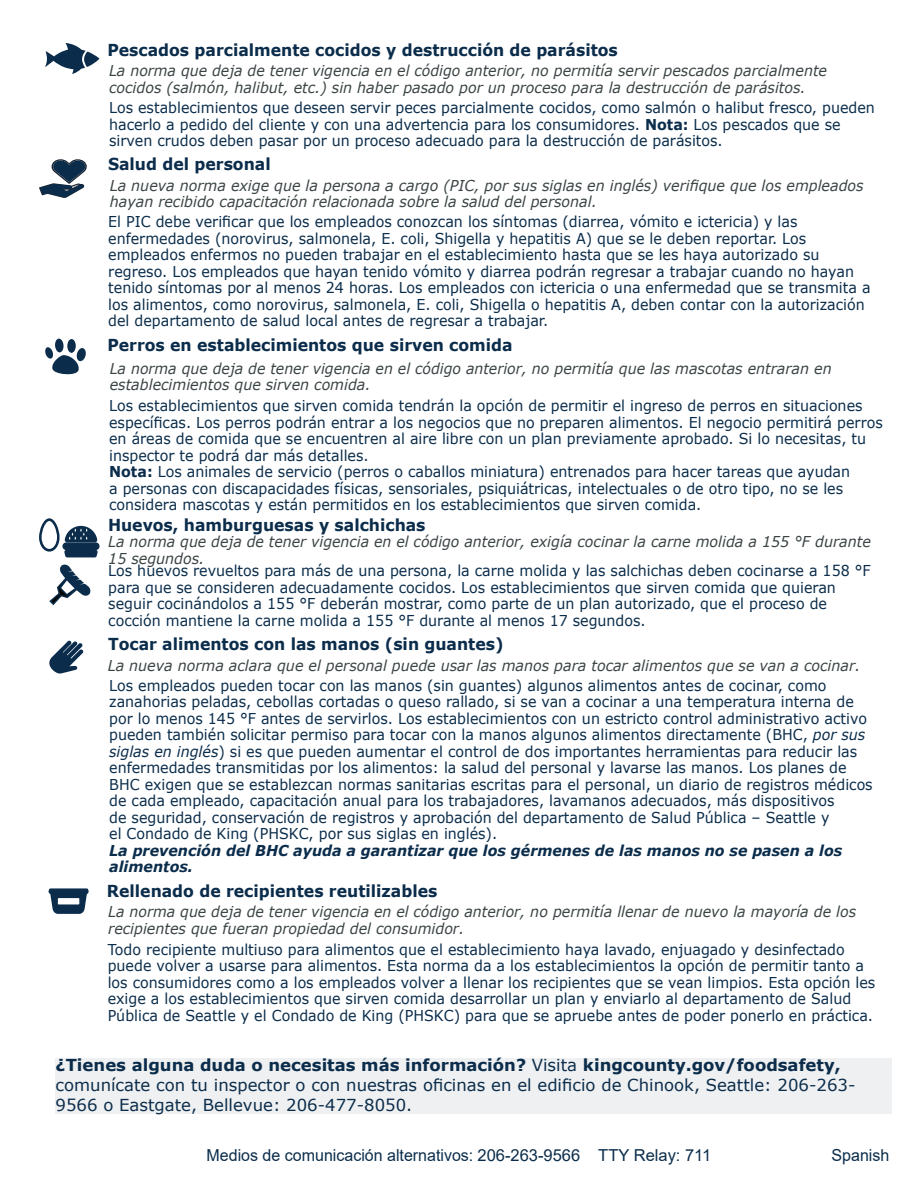
<style>
.page{position:relative;width:918px;height:1188px;background:#fff}
.page>*{position:absolute;margin:0;border:0;box-sizing:border-box;transform-origin:0 0}
.t1{font:700 16.5px "Verdana";color:#0b2d4b;scale:.95 1}
.t2{font:16.5px/19.8px "Verdana";color:#0b2d4b}
.LHWMP_text{font:16.5px "Arial";color:#0b2d4b}
.t3{font:15px/16.5px "Verdana";color:#0b2d4b;scale:.95 1}
.t4{font:italic 15px/16.5px "Verdana";color:#3b4445;scale:.94 1}
.t5{font:italic 15px/16.5px "Verdana";color:#3b4445;scale:.95 1}
.t6{font:italic 700 15px/16.5px "Verdana";color:#0b2d4b;scale:.95 1}
.s1{font-weight:700}
.s2{font-style:italic}
</style>
<div class="page">
<svg style="left:45px;top:43px;width:54px;height:31px"></svg>
<svg style="left:39px;top:159px;width:48px;height:39px"></svg>
<div style="left:67px;top:339px;width:9px;height:14px;background:#0b2d4b;border-radius:50%"></div>
<svg style="left:45px;top:347px;width:41px;height:28px"></svg>
<svg style="left:55px;top:338px;width:9px;height:15px"></svg>
<div style="left:62px;top:542px;width:38px;height:8px;border:2px solid #0b2d4b;border-radius:3px"></div>
<svg style="left:39px;top:518px;width:60px;height:40px"></svg>
<svg style="left:49px;top:564px;width:42px;height:42px"></svg>
<svg style="left:49px;top:640px;width:34px;height:34px"></svg>
<svg style="left:48px;top:888px;width:41px;height:26px"></svg>
<div style="left:56px;top:1058px;width:836px;height:56px;background:#eff0f1"></div>
<p class="t1" style="left:107px;top:38px;width:539px">Pescados parcialmente cocidos y destrucción de parásitos</p>
<p class="t4" style="left:109px;top:62px;width:765px">La norma que deja de tener vigencia en el código anterior, no permitía servir pescados parcialmente cocidos (salmón, halibut, etc.) sin haber pasado por un proceso para la destrucción de parásitos.</p>
<p class="t3" style="left:109px;top:99px;width:808px">Los establecimientos que deseen servir peces parcialmente cocidos, como salmón o halibut fresco, pueden hacerlo a pedido del cliente y con una advertencia para los consumidores. <span class="s1">Nota:</span> Los pescados que se sirven crudos deben pasar por un proceso adecuado para la destrucción de parásitos.</p>
<p class="t1" style="left:108px;top:152px;width:173px">Salud del personal</p>
<p class="t5" style="left:110px;top:177px;width:795px">La nueva norma exige que la persona a cargo (PIC, por sus siglas en inglés) verifique que los empleados hayan recibido capacitación relacionada sobre la salud del personal.</p>
<p class="t3" style="left:108px;top:214px;width:804px">El PIC debe verificar que los empleados conozcan los síntomas (diarrea, vómito e ictericia) y las enfermedades (norovirus, salmonela, E. coli, Shigella y hepatitis A) que se le deben reportar. Los empleados enfermos no pueden trabajar en el establecimiento hasta que se les haya autorizado su regreso. Los empleados que hayan tenido vómito y diarrea podrán regresar a trabajar cuando no hayan tenido síntomas por al menos 24 horas. Los empleados con ictericia o una enfermedad que se transmita a los alimentos, como norovirus, salmonela, E. coli, Shigella o hepatitis A, deben contar con la autorización del departamento de salud local antes de regresar a trabajar.</p>
<p class="t1" style="left:107px;top:334px;width:428px">Perros en establecimientos que sirven comida</p>
<p class="t4" style="left:110px;top:360px;width:769px">La norma que deja de tener vigencia en el código anterior, no permitía que las mascotas entraran en establecimientos que sirven comida.</p>
<p class="t3" style="left:109px;top:397px;width:816px">Los establecimientos que sirven comida tendrán la opción de permitir el ingreso de perros en situaciones específicas. Los perros podrán entrar a los negocios que no preparen alimentos. El negocio permitirá perros en áreas de comida que se encuentren al aire libre con un plan previamente aprobado. Si lo necesitas, tu inspector te podrá dar más detalles.</p>
<p class="t3" style="left:109px;top:463px;width:782px"><span class="s1">Nota:</span> Los animales de servicio (perros o caballos miniatura) entrenados para hacer tareas que ayudan a personas con discapacidades físicas, sensoriales, psiquiátricas, intelectuales o de otro tipo, no se les considera mascotas y están permitidos en los establecimientos que sirven comida.</p>
<p class="t1" style="left:108px;top:513px;width:336px">Huevos, hamburguesas y salchichas</p>
<p class="t4" style="left:108px;top:533px;width:813px">La norma que deja de tener vigencia en el código anterior, exigía cocinar la carne molida a 155 °F durante<br>15 segundos.</p>
<p class="t3" style="left:108px;top:562px;width:804px">Los huevos revueltos para más de una persona, la carne molida y las salchichas deben cocinarse a 158 °F para que se consideren adecuadamente cocidos. Los establecimientos que sirven comida que quieran seguir cocinándolos a 155 °F deberán mostrar, como parte de un plan autorizado, que el proceso de cocción mantiene la carne molida a 155 °F durante al menos 17 segundos.</p>
<p class="t1" style="left:108px;top:633px;width:418px">Tocar alimentos con las manos (sin guantes)</p>
<p class="t5" style="left:108px;top:657px;width:794px">La nueva norma aclara que el personal puede usar las manos para tocar alimentos que se van a cocinar.</p>
<p class="t3" style="left:109px;top:677px;width:805px">Los empleados pueden tocar con las manos (sin guantes) algunos alimentos antes de cocinar, como zanahorias peladas, cebollas cortadas o queso rallado, si se van a cocinar a una temperatura interna de por lo menos 145 °F antes de servirlos. Los establecimientos con un estricto control administrativo activo pueden también solicitar permiso para tocar con la manos algunos alimentos directamente (BHC, <span class="s2">por sus siglas en inglés</span>) si es que pueden aumentar el control de dos importantes herramientas para reducir las enfermedades transmitidas por los alimentos: la salud del personal y lavarse las manos. Los planes de BHC exigen que se establezcan normas sanitarias escritas para el personal, un diario de registros médicos de cada empleado, capacitación anual para los trabajadores, lavamanos adecuados, más dispositivos<br>de seguridad, conservación de registros y aprobación del departamento de Salud Pública – Seattle y<br>el Condado de King (PHSKC, por sus siglas en inglés).</p>
<p class="t6" style="left:109px;top:842px;width:773px">La prevención del BHC ayuda a garantizar que los gérmenes de las manos no se pasen a los alimentos.</p>
<p class="t4" style="left:108px;top:903px;width:797px">La norma que deja de tener vigencia en el código anterior, no permitía llenar de nuevo la mayoría de los recipientes que fueran propiedad del consumidor.</p>
<p class="t3" style="left:108px;top:941px;width:809px">Todo recipiente multiuso para alimentos que el establecimiento haya lavado, enjuagado y desinfectado puede volver a usarse para alimentos. Esta norma da a los establecimientos la opción de permitir tanto a los consumidores como a los empleados volver a llenar los recipientes que se vean limpios. Esta opción les exige a los establecimientos que sirven comida desarrollar un plan y enviarlo al departamento de Salud Pública de Seattle y el Condado de King (PHSKC) para que se apruebe antes de poder ponerlo en práctica.</p>
<p class="t1" style="left:107px;top:880px;width:349px">Rellenado de recipientes reutilizables</p>
<p class="t2" style="left:56px;top:1055px;width:801px"><span class="s1">¿Tienes alguna duda o necesitas más información?</span> Visita <span class="s1">kingcounty.gov/foodsafety, </span>comunícate con tu inspector o con nuestras oficinas en el edificio de Chinook, Seattle: 206-263-<br>9566 o Eastgate, Bellevue: 206-477-8050.</p>
<p class="LHWMP_text" style="left:207px;top:1144px;width:506px">Medios de comunicación alternativos: 206-263-9566 TTY Relay: 711</p>
<p class="LHWMP_text" style="left:832px;top:1144px;width:59px">Spanish</p>
</div>
